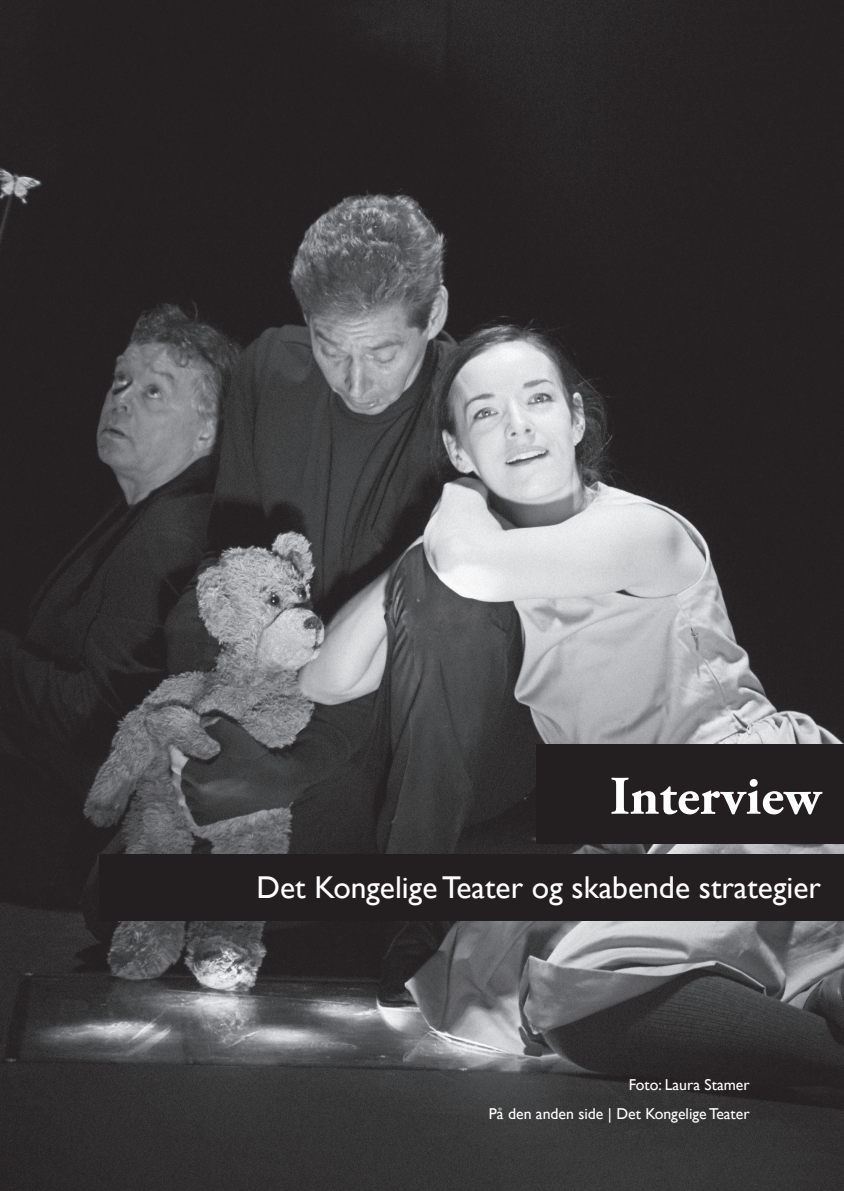
<style>
.page{position:relative;width:844px;height:1191px;background:#fff}
.page>*{position:absolute;margin:0;border:0;box-sizing:border-box;transform-origin:0 0}
.t1{font:700 54.25px "Adobe Garamond Pro";color:#fff}
.t2{font:31.5px "Gill Sans";color:#fff}
.Billedetekster_Ann_E{font:15.75px "Gill Sans";color:#fff}
</style>
<div class="page">
<img style="left:0;top:0;width:843px;height:1191px">
<div style="left:99px;top:854px;width:744px;height:66px;background:#231f20"></div>
<div style="left:536px;top:744px;width:307px;height:99px;background:#231f20"></div>
<p class="t1" style="left:609px;top:765px;width:212px">Interview</p>
<p class="t2" style="left:256px;top:869px;width:565px">Det Kongelige Teater og skabende strategier</p>
<p class="Billedetekster_Ann_E" style="left:628px;top:1075px;width:122px">Foto: Laura Stamer</p>
<p class="Billedetekster_Ann_E" style="left:489px;top:1105px;width:262px">På den anden side | Det Kongelige Teater</p>
</div>
